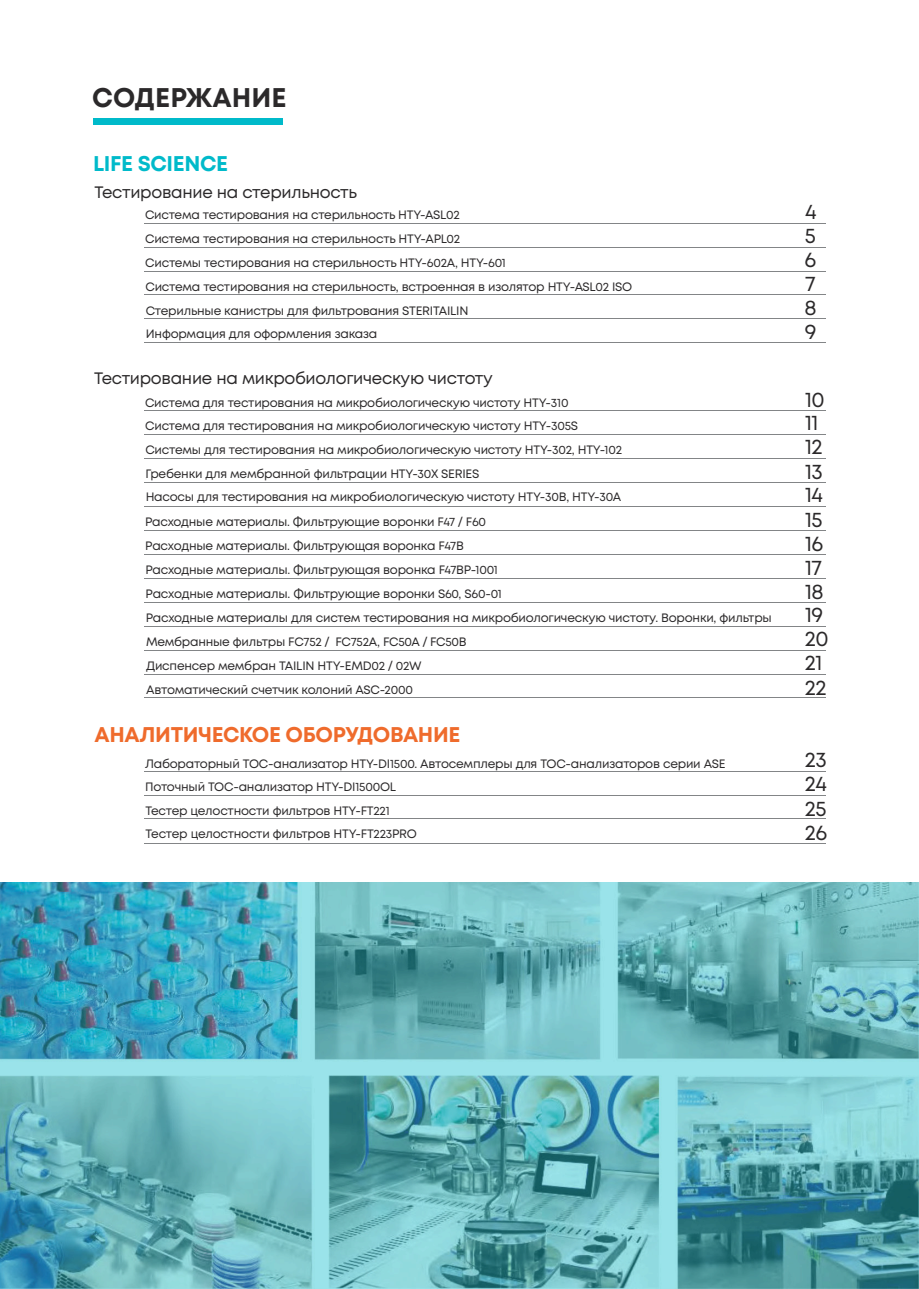
<style>
.page{position:relative;width:919px;height:1289px;background:#fff}
.page>*{position:absolute;margin:0;border:0;box-sizing:border-box;transform-origin:0 0}
.t1{font:700 27px "Mont";color:#2b292a}
.t2{font:21.3px/24px "Mont";letter-spacing:-.02em;color:#2b292a;text-align:justify}
.t3{font:700 21.3px "Mont";letter-spacing:-.02em;color:#ef6b2c}
.t4{font:700 21.3px "Mont";letter-spacing:-.02em;color:#00baca}
.t5{font:16.5px "Mont";letter-spacing:-.02em;color:#2b292a}
.t6{font:12.15px/23.9px "Mont";letter-spacing:-.02em;color:#2b292a}
</style>
<div class="page">
<div style="left:93px;top:118px;width:190px;height:7px;background:#00baca"></div>
<hr style="left:144px;top:223px;width:681px;height:1px;background:#838587">
<hr style="left:144px;top:247px;width:681px;height:1px;background:#838587">
<hr style="left:144px;top:270px;width:681px;height:1px;background:#838587">
<hr style="left:144px;top:294px;width:681px;height:1px;background:#838587">
<hr style="left:144px;top:318px;width:681px;height:1px;background:#838587">
<hr style="left:144px;top:342px;width:681px;height:1px;background:#838587">
<hr style="left:144px;top:410px;width:681px;height:1px;background:#838587">
<hr style="left:144px;top:434px;width:681px;height:1px;background:#838587">
<hr style="left:144px;top:458px;width:681px;height:1px;background:#838587">
<hr style="left:144px;top:481px;width:681px;height:1px;background:#838587">
<hr style="left:144px;top:505px;width:681px;height:1px;background:#838587">
<hr style="left:144px;top:530px;width:681px;height:1px;background:#838587">
<hr style="left:144px;top:554px;width:681px;height:1px;background:#838587">
<hr style="left:144px;top:578px;width:681px;height:1px;background:#838587">
<hr style="left:144px;top:602px;width:681px;height:1px;background:#838587">
<hr style="left:144px;top:625px;width:681px;height:1px;background:#838587">
<hr style="left:144px;top:649px;width:681px;height:1px;background:#838587">
<hr style="left:144px;top:673px;width:681px;height:1px;background:#838587">
<hr style="left:144px;top:697px;width:681px;height:1px;background:#838587">
<hr style="left:144px;top:770px;width:681px;height:1px;background:#838587">
<hr style="left:144px;top:794px;width:681px;height:1px;background:#838587">
<hr style="left:144px;top:818px;width:681px;height:1px;background:#838587">
<hr style="left:144px;top:843px;width:681px;height:1px;background:#838587">
<svg style="left:0;top:882px;width:918px;height:406px;background:#62b1bb"></svg>
<h1 class="t1" style="left:92px;top:82px;width:196px">СОДЕРЖАНИЕ</h1>
<h2 class="t4" style="left:93px;top:152px;width:136px">LIFE SCIENCE</h2>
<h3 class="t5" style="left:94px;top:184px;width:264px">Тестирование на стерильность</h3>
<p class="t6" style="left:145px;top:203px;width:489px">Система тестирования на стерильность HTY-ASL02<br>Система тестирования на стерильность HTY-APL02<br>Системы тестирования на стерильность HTY-602A, HTY-601<br>Система тестирования на стерильность, встроенная в изолятор HTY-ASL02 ISO Стерильные канистры для фильтрования STERITAILIN<br>Информация для оформления заказа</p>
<h2 class="t2" style="left:804px;top:200px;width:14px">4<br>5<br>6<br>7<br>8<br>9</h2>
<h3 class="t5" style="left:94px;top:369px;width:400px">Тестирование на микробиологическую чистоту</h3>
<p class="t6" style="left:145px;top:391px;width:478px">Система для тестирования на микробиологическую чистоту HTY-310<br>Система для тестирования на микробиологическую чистоту HTY-305S Системы для тестирования на микробиологическую чистоту HTY-302, HTY-102<br>Гребенки для мембранной фильтрации HTY-30X SERIES<br>Насосы для тестирования на микробиологическую чистоту HTY-30B, HTY-30A</p>
<h2 class="t2" style="left:805px;top:387px;width:21px">10</h2>
<h2 class="t2" style="left:805px;top:411px;width:19px;text-align:left">11<br>12<br>13</h2>
<h2 class="t2" style="left:805px;top:483px;width:20px">14</h2>
<p class="t6" style="left:145px;top:510px;width:628px">Расходные материалы. Фильтрующие воронки F47 / F60<br>Расходные материалы. Фильтрующая воронка F47B<br>Расходные материалы. Фильтрующая воронка F47BP-1001<br>Расходные материалы. Фильтрующие воронки S60, S60-01<br>Расходные материалы для систем тестирования на микробиологическую чистоту. Воронки, фильтры Мембранные фильтры FC752 / FC752A, FC50A / FC50B<br>Диспенсер мембран TAILIN HTY-EMD02 / 02W<br>Автоматический счетчик колоний ASC-2000</p>
<h2 class="t3" style="left:95px;top:722px;width:367px">АНАЛИТИЧЕСКОЕ ОБОРУДОВАНИЕ</h2>
<p class="t6" style="left:145px;top:751px;width:582px">Лабораторный ТОС-анализатор HTY-DI1500. Автосемплеры для ТОС-анализаторов серии ASE Поточный ТОС-анализатор HTY-DI1500OL<br>Тестер целостности фильтров HTY-FT221<br>Тестер целостности фильтров HTY-FT223PRO</p>
<h2 class="t2" style="left:805px;top:508px;width:19px">15</h2>
<h2 class="t2" style="left:805px;top:531px;width:20px">16<br>17<br>18</h2>
<h2 class="t2" style="left:804px;top:603px;width:25px;text-align:left">19<br>20<br>21<br>22</h2>
<h2 class="t2" style="left:804px;top:748px;width:24px">23<br>24<br>25</h2>
<h2 class="t2" style="left:804px;top:820px;width:24px">26</h2>
</div>
